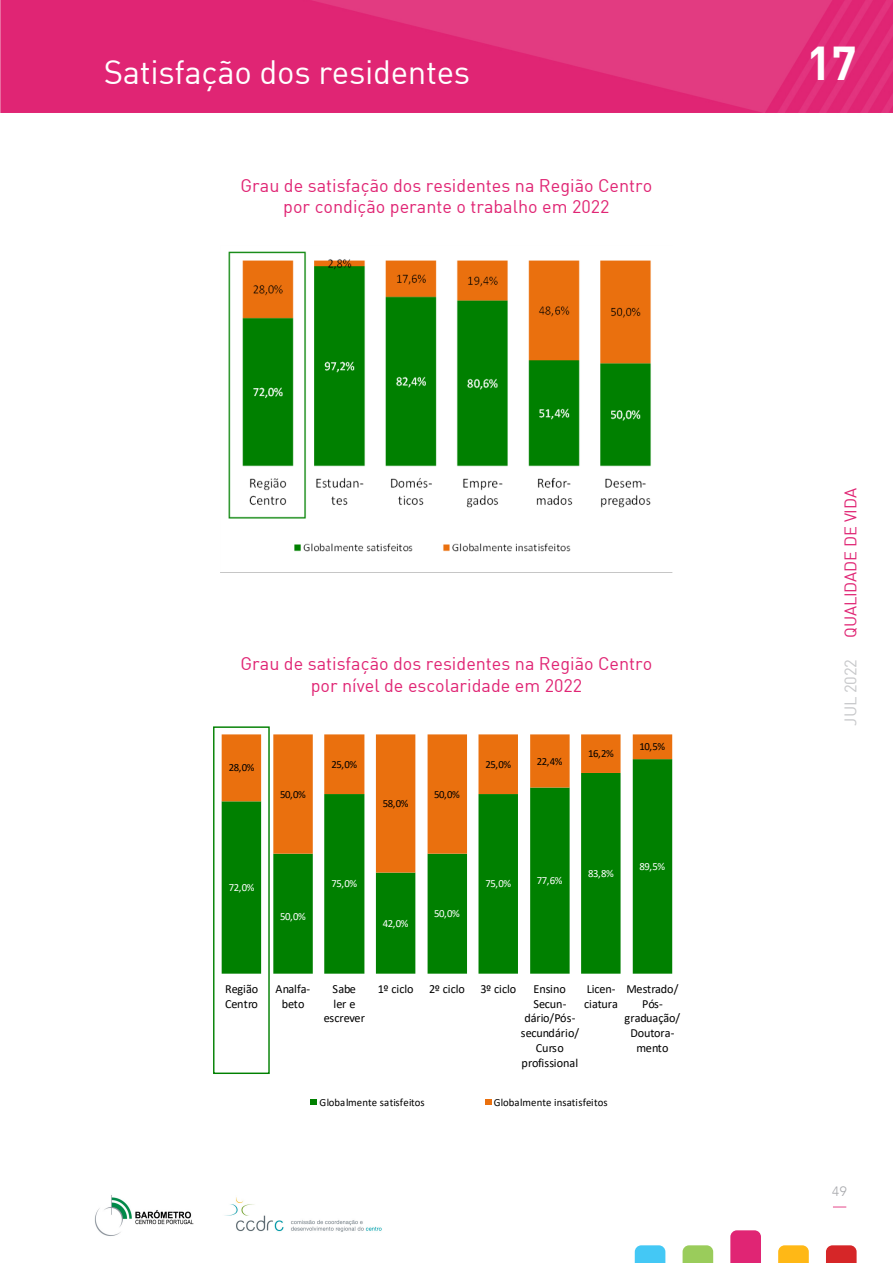
<style>
.page{position:relative;width:893px;height:1263px;background:#fff}
.page>*{position:absolute;margin:0;border:0;box-sizing:border-box;transform-origin:0 0}
.CAB_-_setor{font:46.5px "DIN Bold";color:#fff}
.CAB_-_titulo{font:33px "DIN";letter-spacing:-.01em;color:#fff}
.titulos_pagina_miolo{font:18px "DIN";color:#e02574}
.CAB_-_lateral{font:16.5px "DIN";letter-spacing:-.01em;color:#e02574}
.CAB_-_lateral_data{font:16.5px "DIN";letter-spacing:-.01em;color:#c7c8ca}
.t1{font:300 13.5px "Avenir";color:#a8a9ad}
.t2{font:12.3px/14.9px "Calibri";letter-spacing:-.01em;color:#000;text-align:center}
.t3{font:10.95px "Calibri";letter-spacing:.005em;color:#000}
.t4{font:10.95px "Calibri";letter-spacing:-.04em;color:#fff}
</style>
<div class="page">
<img style="left:0;top:0;width:893px;height:113px">
<svg style="left:635px;top:1245px;width:30px;height:18px"></svg>
<svg style="left:683px;top:1245px;width:30px;height:18px"></svg>
<svg style="left:730px;top:1230px;width:31px;height:33px"></svg>
<svg style="left:778px;top:1245px;width:31px;height:18px"></svg>
<svg style="left:826px;top:1245px;width:31px;height:18px"></svg>
<img style="left:95px;top:1195px;width:287px;height:41px">
<svg style="left:833px;top:1206px;width:13px;height:1px"></svg>
<img style="left:220px;top:251px;width:453px;height:322px">
<svg style="left:222px;top:872px;width:450px;height:102px;fill:#008000"></svg>
<svg style="left:222px;top:734px;width:450px;height:138px"></svg>
<svg style="left:311px;top:1099px;width:6px;height:6px"></svg>
<svg style="left:485px;top:1099px;width:6px;height:6px"></svg>
<div style="left:213px;top:726px;width:57px;height:348px;border:1px solid #008000"></div>
<p class="CAB_-_titulo" style="left:104px;top:52px;width:368px">Satisfação dos residentes</p>
<p class="titulos_pagina_miolo" style="left:241px;top:174px;width:413px">Grau de satisfação dos residentes na Região Centro</p>
<p class="titulos_pagina_miolo" style="left:283px;top:195px;width:328px">por condição perante o trabalho em 2022</p>
<p class="titulos_pagina_miolo" style="left:241px;top:653px;width:413px">Grau de satisfação dos residentes na Região Centro</p>
<p class="titulos_pagina_miolo" style="left:311px;top:674px;width:273px">por nível de escolaridade em 2022</p>
<p class="t3" style="left:229px;top:760px;width:27px">28,0%</p>
<p class="t3" style="left:280px;top:786px;width:27px">50,0%</p>
<p class="t3" style="left:331px;top:756px;width:27px">25,0%</p>
<p class="t3" style="left:383px;top:796px;width:27px">58,0%</p>
<p class="t4" style="left:229px;top:880px;width:27px">72,0%</p>
<p class="t4" style="left:280px;top:909px;width:27px">50,0%</p>
<p class="t4" style="left:331px;top:876px;width:27px">75,0%</p>
<p class="t4" style="left:383px;top:915px;width:27px">42,0%</p>
<p class="t3" style="left:434px;top:786px;width:27px">50,0%</p>
<p class="t4" style="left:434px;top:906px;width:27px">50,0%</p>
<p class="t3" style="left:485px;top:756px;width:27px">25,0%</p>
<p class="t3" style="left:537px;top:753px;width:27px">22,4%</p>
<p class="t3" style="left:588px;top:746px;width:27px">16,2%</p>
<p class="t3" style="left:640px;top:739px;width:27px">10,5%</p>
<p class="t4" style="left:485px;top:876px;width:27px">75,0%</p>
<p class="t4" style="left:537px;top:873px;width:27px">77,6%</p>
<p class="t4" style="left:588px;top:865px;width:27px">83,8%</p>
<p class="t4" style="left:640px;top:859px;width:27px">89,5%</p>
<p class="t2" style="left:225px;top:981px;width:35px;text-align:left">Região<br>Centro</p>
<p class="t2" style="left:276px;top:981px;width:36px">Analfa&shy;beto</p>
<p class="t2" style="left:324px;top:981px;width:43px">Sabe<br>ler e escrever</p>
<p class="t2" style="left:378px;top:981px;width:37px">1º ciclo</p>
<p class="t2" style="left:429px;top:981px;width:37px">2º ciclo</p>
<p class="t2" style="left:480px;top:981px;width:37px">3º ciclo</p>
<p class="t2" style="left:521px;top:981px;width:60px">Ensino<br>Secun&shy;dário/Pós&shy;secundário/<br>Curso profissional</p>
<p class="t2" style="left:584px;top:981px;width:35px;text-align:left">Licen&shy;ciatura</p>
<p class="t2" style="left:625px;top:981px;width:57px">Mestrado/<br>Pós&shy;graduação/<br>Doutora&shy;mento</p>
<p class="t3" style="left:319px;top:1094px;width:107px">Globalmente satisfeitos</p>
<p class="t3" style="left:494px;top:1094px;width:115px">Globalmente insatisfeitos</p>
<p class="CAB_-_setor" style="left:806px;top:33px;width:52px">17</p>
<p class="CAB_-_lateral" style="left:840px;top:638px;width:151px;rotate:-90deg">QUALIDADE DE VIDA</p>
<p class="CAB_-_lateral_data" style="left:840px;top:725px;width:68px;rotate:-90deg">JUL 2022</p>
<p class="t1" style="left:832px;top:1183px;width:16px">49</p>
</div>
